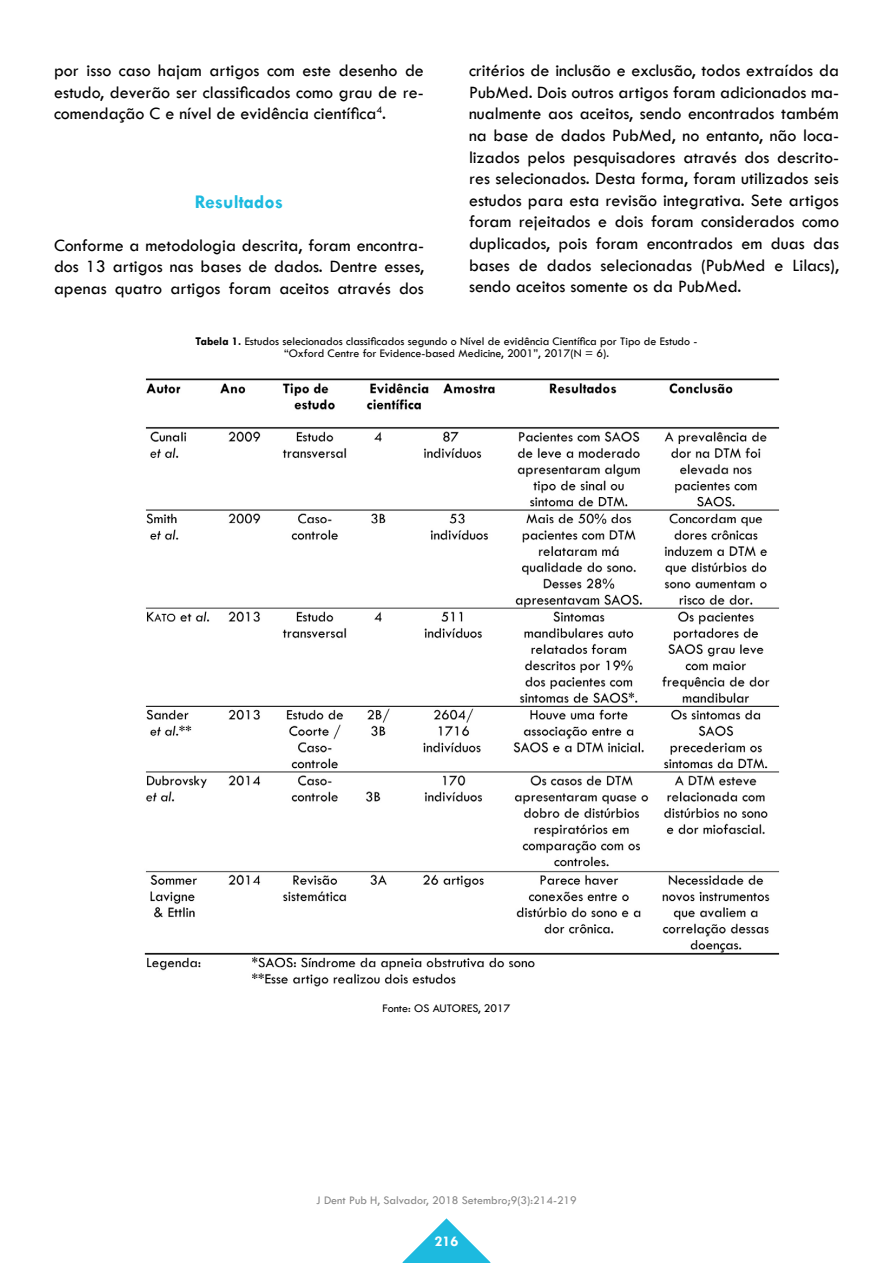
<style>
.page{position:relative;width:893px;height:1263px;background:#fff}
.page>*{position:absolute;margin:0;border:0;box-sizing:border-box;transform-origin:0 0}
.t1{font:700 19.5px "Tw Cen";color:#1dbadf}
.t2{font:18px/21.6px "Tw Cen";color:#000;text-align:justify}
.t3{font:700 15px "Tw Cen";color:#fff}
.t4{font:12px/12px "Tw Cen";color:#000;text-align:center}
.t5{font:12px "Tw Cen";color:#878787}
.s1{font-weight:700}
</style>
<div class="page">
<svg style="left:402px;top:1218px;width:89px;height:45px"></svg>
<img style="left:144px;top:378px;width:636px;height:609px">
<p class="t2" style="left:469px;top:60px;width:371px">critérios de inclusão e exclusão, todos extraídos da PubMed. Dois outros artigos foram adicionados ma&shy;nualmente aos aceitos, sendo encontrados também na base de dados PubMed, no entanto, não loca&shy;lizados pelos pesquisadores através dos descrito&shy;res selecionados. Desta forma, foram utilizados seis estudos para esta revisão integrativa. Sete artigos foram rejeitados e dois foram considerados como duplicados, pois foram encontrados em duas das bases de dados selecionadas (PubMed e Lilacs), sendo aceitos somente os da PubMed.</p>
<p class="t2" style="left:54px;top:60px;width:371px">por isso caso hajam artigos com este desenho de estudo, deverão ser classificados como grau de re&shy;comendação C e nível de evidência científica<sup>4</sup>.</p>
<p class="t1" style="left:195px;top:190px;width:90px">Resultados</p>
<p class="t2" style="left:54px;top:234px;width:371px">Conforme a metodologia descrita, foram encontra&shy;dos 13 artigos nas bases de dados. Dentre esses, apenas quatro artigos foram aceitos através dos</p>
<p class="t4" style="left:195px;top:335px;width:504px"><span class="s1">Tabela 1.</span> Estudos selecionados classificados segundo o Nível de evidência Científica por Tipo de Estudo - “Oxford Centre for Evidence-based Medicine, 2001”, 2017(N = 6).</p>
<p class="t4" style="left:383px;top:1002px;width:129px">Fonte: OS AUTORES, 2017</p>
<p class="t5" style="left:316px;top:1193px;width:262px">J Dent Pub H, Salvador, 2018 Setembro;9(3):214-219</p>
<p class="t3" style="left:435px;top:1232px;width:25px">216</p>
</div>
